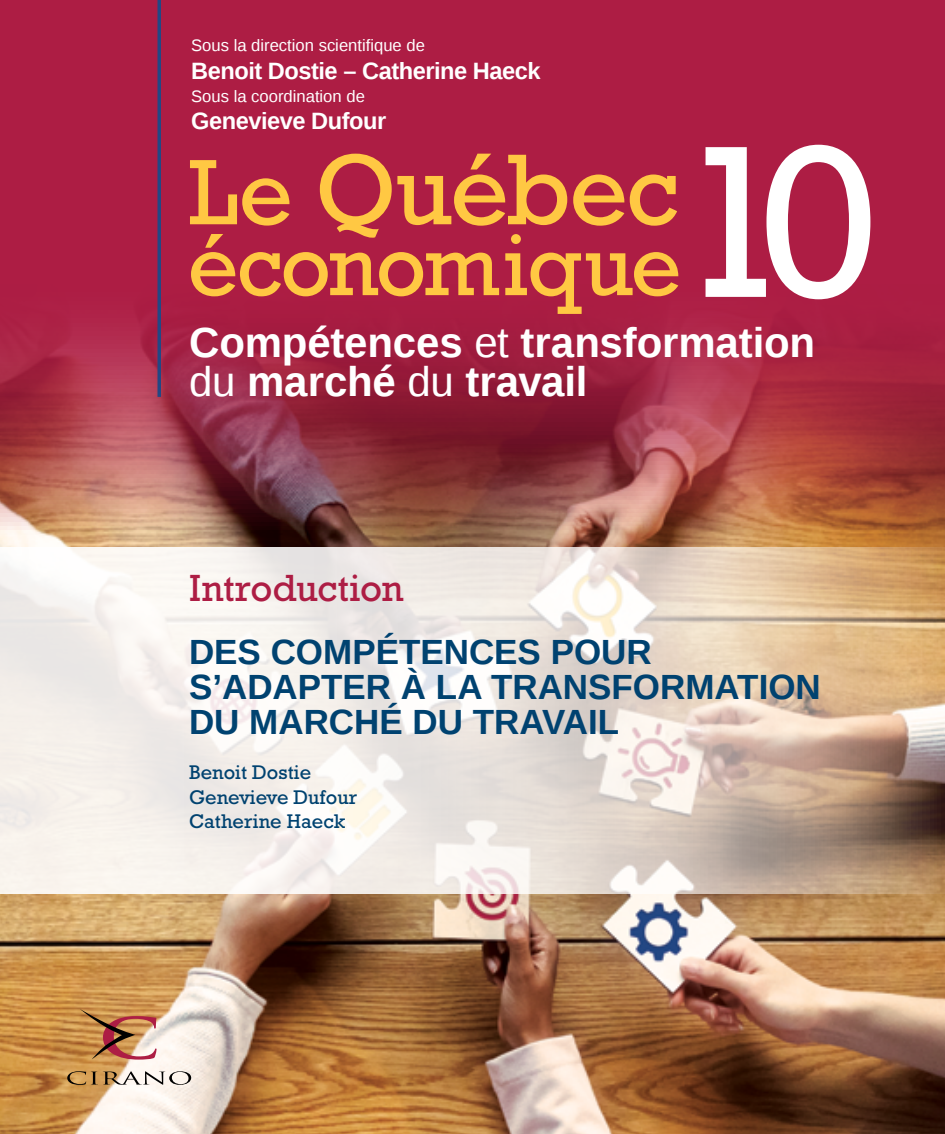
<style>
.page{position:relative;width:945px;height:1134px;background:#ad1d44}
.page>*{position:absolute;margin:0;border:0;box-sizing:border-box;transform-origin:0 0}
.t1{font:220.5px "Rockwell Std";color:#fff}
.t2{font:102.38px "Rockwell Std";letter-spacing:-.02em;color:#ffc843}
.t3{font:88.73px "Rockwell Std";letter-spacing:-.03em;color:#ffc843}
.t4{font:700 42px/38.5px "Liberation Sans";letter-spacing:-.005em;color:#fff}
.t5{font:38.5px "Rockwell Std";letter-spacing:-.005em;color:#ad1d44}
.t6{font:700 35px/35px "Liberation Sans";color:#004270}
.t7{font:700 23.62px "Liberation Sans";letter-spacing:-.02em;color:#fff}
.t8{font:20.12px/24.5px "Rockwell Std";color:#004270}
.t9{font:16.62px "Liberation Sans";color:#fff}
.s1{font-weight:400}
.s2{font-size:94.5px}
</style>
<div class="page">
<img style="left:0;top:257px;width:945px;height:877px">
<hr style="left:158px;top:0;width:3px;height:397px;background:#224784">
<svg style="left:67px;top:1071px;width:124px;height:14px;background:#bca78c"></svg>
<svg style="left:80px;top:1009px;width:77px;height:51px;background:#be825b"></svg>
<svg style="left:0;top:547px;width:945px;height:346px;background:#e6dbd0"></svg>
<p class="t9" style="left:191px;top:36px;width:235px">Sous la direction scientifique de</p>
<p class="t7" style="left:191px;top:54px;width:351px">Benoit Dostie – Catherine Haeck</p>
<p class="t9" style="left:191px;top:87px;width:175px">Sous la coordination de</p>
<p class="t7" style="left:191px;top:105px;width:197px">Genevieve Dufour</p>
<h1 class="t1" style="left:674px;top:95px;width:206px">10</h1>
<p class="t4" style="left:189px;top:323px;width:628px">Compétences <span class="s1">et</span> transformation <span class="s1">du</span> marché <span class="s1">du</span> travail</p>
<h2 class="t2" style="left:189px;top:130px;width:492px"><span class="s2">Le</span> Québec</h2>
<h3 class="t3" style="left:188px;top:214px;width:495px">économique</h3>
<p class="t5" style="left:189px;top:566px;width:216px">Introduction</p>
<p class="t6" style="left:189px;top:634px;width:633px">DES COMPÉTENCES POUR<br>S’ADAPTER À LA TRANSFORMATION<br>DU MARCHÉ DU TRAVAIL</p>
<p class="t8" style="left:189px;top:760px;width:170px">Benoit Dostie<br>Genevieve Dufour<br>Catherine Haeck</p>
</div>
